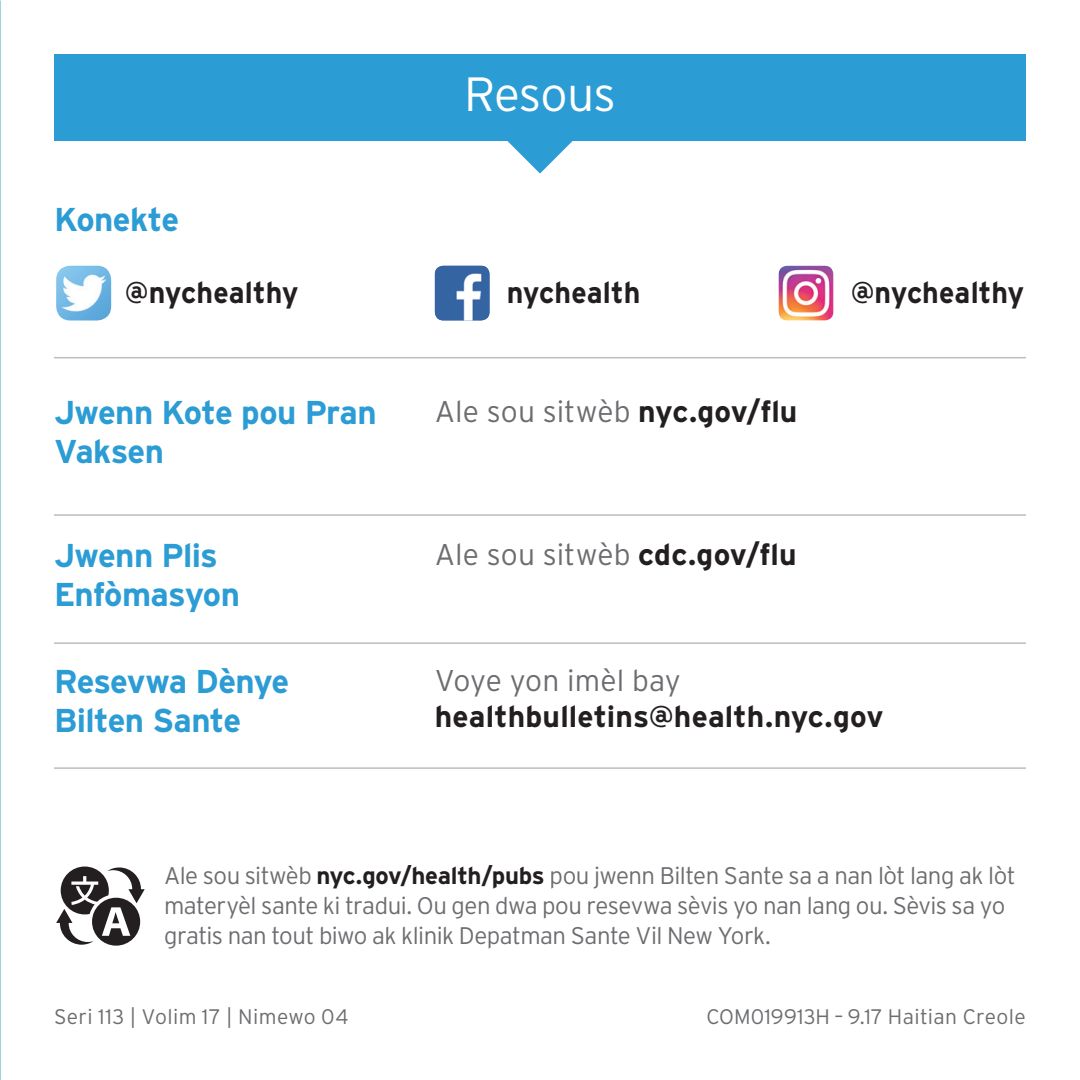
<style>
.page{position:relative;width:1080px;height:1080px;background:#fff}
.page>*{position:absolute;margin:0;border:0;box-sizing:border-box;transform-origin:0 0}
.t1{font:300 48px "Interstate";letter-spacing:-.02em;color:#fff}
.t2{font:700 33px/39px "Interstate";letter-spacing:-.025em;color:#2c9cd4}
.t3{font:300 30px "Interstate";color:#6c6d70}
.t4{font:700 30px "Interstate";letter-spacing:.005em;color:#231f20;scale:.95 1}
.t5{font:700 30px "Interstate";letter-spacing:.005em;color:#231f20}
.t6{font:300 24px/30px "Interstate";letter-spacing:-.025em;color:#6c6d70}
.t7{font:300 21px "Interstate";letter-spacing:.015em;color:#6c6d70}
.s1{font-weight:700;color:#231f20}
</style>
<div class="page">
<svg style="left:442px;top:140px;width:196px;height:34px"></svg>
<div style="left:54px;top:54px;width:972px;height:86px;background:#2c9cd4"></div>
<hr style="left:54px;top:357px;width:972px;height:1px;background:#bcbdc0">
<img style="left:435px;top:266px;width:54px;height:54px">
<img style="left:779px;top:266px;width:54px;height:54px">
<img style="left:56px;top:266px;width:55px;height:55px">
<svg style="left:56px;top:867px;width:89px;height:79px"></svg>
<hr style="left:54px;top:767px;width:972px;height:2px;background:#bcbdc0">
<hr style="left:54px;top:642px;width:972px;height:2px;background:#bcbdc0">
<hr style="left:54px;top:514px;width:972px;height:2px;background:#bcbdc0">
<h2 class="t2" style="left:54px;top:200px;width:127px">Konekte</h2>
<h1 class="t1" style="left:464px;top:67px;width:153px">Resous</h1>
<p class="t4" style="left:125px;top:276px;width:184px">@nychealthy</p>
<p class="t4" style="left:507px;top:276px;width:142px">nychealth</p>
<p class="t4" style="left:851px;top:276px;width:184px">@nychealthy</p>
<h2 class="t2" style="left:54px;top:393px;width:324px">Jwenn Kote pou Pran</h2>
<p class="t3" style="left:435px;top:395px;width:364px">Ale sou sitwèb <span class="s1">nyc.gov/flu</span></p>
<h2 class="t2" style="left:54px;top:432px;width:112px">Vaksen</h2>
<h2 class="t2" style="left:54px;top:536px;width:188px">Jwenn Plis<br>Enfòmasyon</h2>
<h2 class="t2" style="left:54px;top:662px;width:237px">Resevwa Dènye<br>Bilten Sante</h2>
<p class="t3" style="left:435px;top:538px;width:363px">Ale sou sitwèb <span class="s1">cdc.gov/flu</span></p>
<p class="t3" style="left:435px;top:664px;width:248px">Voye yon imèl bay</p>
<p class="t5" style="left:435px;top:700px;width:450px">healthbulletins@health.nyc.gov</p>
<p class="t6" style="left:164px;top:860px;width:853px">Ale sou sitwèb <span class="s1">nyc.gov/health/pubs</span> pou jwenn Bilten Sante sa a nan lòt lang ak lòt materyèl sante ki tradui. Ou gen dwa pou resevwa sèvis yo nan lang ou. Sèvis sa yo gratis nan tout biwo ak klinik Depatman Sante Vil New York.</p>
<p class="t7" style="left:54px;top:1005px;width:296px">Seri 113 | Volim 17 | Nimewo 04</p>
<p class="t7" style="left:707px;top:1005px;width:321px">COM019913H – 9.17 Haitian Creole</p>
</div>
